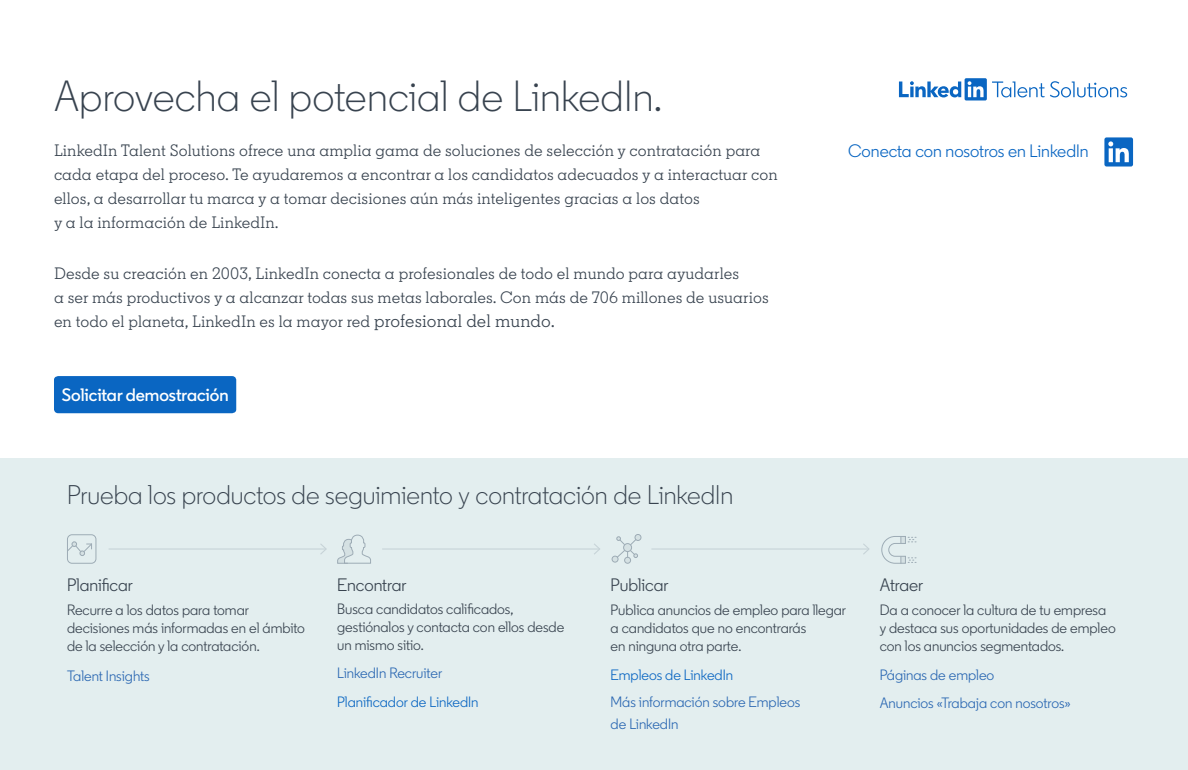
<style>
.page{position:relative;width:1188px;height:770px;background:#fff}
.page>*{position:absolute;margin:0;border:0;box-sizing:border-box;transform-origin:0 0}
.t1{font:300 43.5px "Community";letter-spacing:.005em;color:#38434f}
.t2{font:300 27px "Community";color:#38434f}
.t3{font:18px "Community";color:#38434f}
.t4{font:18px "Community";color:#0a66c2}
.t5{font:600 18px "Community";color:#fff}
.t6{font:16.5px/24px "Community Slab";letter-spacing:.005em;color:#38434f}
.t7{font:15px/18px "Community";color:#38434f}
.t8{font:15px/22.5px "Community";color:#2a67b2}
.t9{font:15px "Community";color:#0a66c2}
.s1{font-size:18px}
</style>
<div class="page">
<div style="left:0;top:458px;width:1188px;height:312px;background:#e3eeef"></div>
<hr style="left:109px;top:548px;width:217px;height:1px;background:#56687a">
<svg style="left:319px;top:544px;width:8px;height:10px"></svg>
<hr style="left:382px;top:548px;width:218px;height:1px;background:#56687a">
<svg style="left:592px;top:543px;width:8px;height:12px"></svg>
<hr style="left:651px;top:548px;width:218px;height:1px;background:#56687a">
<svg style="left:862px;top:544px;width:7px;height:10px"></svg>
<svg style="left:612px;top:534px;width:29px;height:29px"></svg>
<div style="left:624px;top:556px;width:7px;height:7px;border:1px solid #56687a;border-radius:50%"></div>
<div style="left:612px;top:555px;width:6px;height:7px;border:1px solid #56687a;border-radius:50%"></div>
<div style="left:623px;top:543px;width:9px;height:9px;border:1px solid #56687a;border-radius:50%"></div>
<svg style="left:881px;top:536px;width:35px;height:28px"></svg>
<div style="left:67px;top:534px;width:29px;height:29px;border:1px solid #56687a;border-radius:5px"></div>
<svg style="left:67px;top:541px;width:25px;height:15px"></svg>
<svg style="left:337px;top:534px;width:34px;height:30px"></svg>
<svg style="left:899px;top:78px;width:228px;height:22px"></svg>
<div style="left:54px;top:376px;width:182px;height:37px;background:#0a66c2;border-radius:4px"></div>
<svg style="left:1104px;top:137px;width:29px;height:29px"></svg>
<h1 class="t1" style="left:54px;top:69px;width:606px">Aprovecha el potencial de LinkedIn.</h1>
<p class="t6" style="left:54px;top:138px;width:725px">LinkedIn Talent Solutions ofrece una amplia gama de soluciones de selección y contratación para cada etapa del proceso. Te ayudaremos a encontrar a los candidatos adecuados y a interactuar con ellos, a desarrollar tu marca y a tomar decisiones aún más inteligentes gracias a los datos<br>y a la información de LinkedIn.</p>
<p class="t6" style="left:54px;top:261px;width:716px">Desde su creación en 2003, LinkedIn conecta a profesionales de todo el mundo para ayudarles<br>a ser más productivos y a alcanzar todas sus metas laborales. Con más de 706 millones de usuarios en todo el planeta, LinkedIn es la mayor red <span class="s1">profesional del mundo.</span></p>
<p class="t5" style="left:62px;top:384px;width:168px">Solicitar demostración</p>
<h2 class="t2" style="left:67px;top:478px;width:668px">Prueba los productos de seguimiento y contratación de LinkedIn</h2>
<p class="t4" style="left:848px;top:139px;width:242px">Conecta con nosotros en LinkedIn</p>
<p class="t3" style="left:67px;top:573px;width:67px">Planificar</p>
<p class="t7" style="left:67px;top:601px;width:240px">Recurre a los datos para tomar decisiones más informadas en el ámbito de la selección y la contratación.</p>
<p class="t8" style="left:67px;top:664px;width:84px">Talent Insights</p>
<p class="t3" style="left:337px;top:573px;width:71px">Encontrar</p>
<p class="t7" style="left:337px;top:599px;width:229px">Busca candidatos calificados, gestiónalos y contacta con ellos desde un mismo sitio.</p>
<p class="t8" style="left:337px;top:662px;width:106px">LinkedIn Recruiter</p>
<p class="t9" style="left:337px;top:692px;width:143px">Planificador de LinkedIn</p>
<p class="t3" style="left:611px;top:573px;width:59px">Publicar</p>
<p class="t7" style="left:611px;top:601px;width:237px">Publica anuncios de empleo para llegar a candidatos que no encontrarás<br>en ninguna otra parte.</p>
<p class="t9" style="left:611px;top:665px;width:124px">Empleos de LinkedIn</p>
<p class="t8" style="left:611px;top:690px;width:191px">Más información sobre Empleos de LinkedIn</p>
<p class="t3" style="left:880px;top:573px;width:45px">Atraer</p>
<p class="t7" style="left:880px;top:601px;width:237px">Da a conocer la cultura de tu empresa y destaca sus oportunidades de empleo con los anuncios segmentados.</p>
<p class="t8" style="left:880px;top:660px;width:192px;line-height:27.9px">Páginas de empleo<br>Anuncios «Trabaja con nosotros»</p>
</div>
